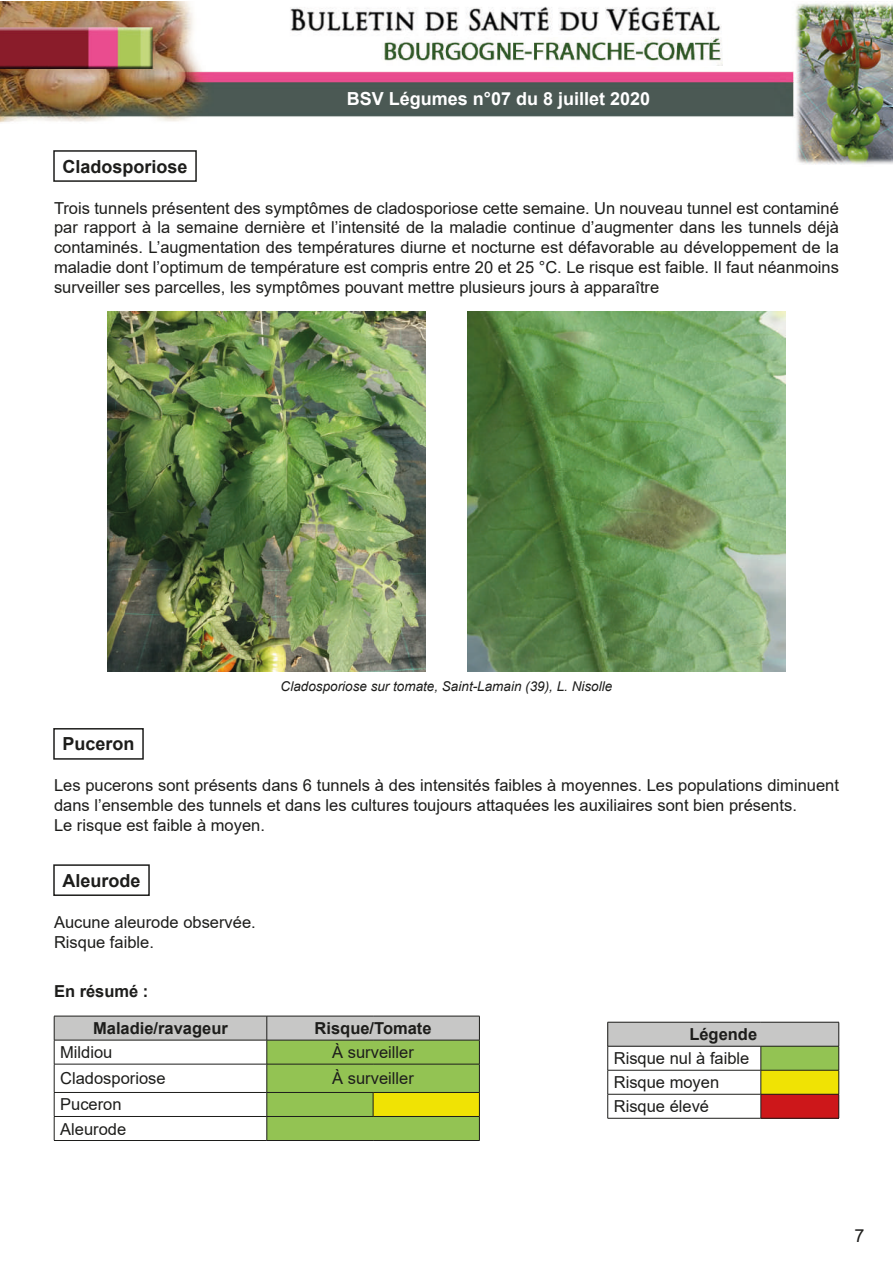
<style>
.page{position:relative;width:893px;height:1263px;background:#fff}
.page>*{position:absolute;margin:0;border:0;box-sizing:border-box;transform-origin:0 0}
.t1{font:700 18px "Arial";color:#fff}
.t2{font:700 18px "Arial";color:#1d1d1b}
.t3{font:18px "Arial";color:#1d1d1b}
.t4{font:16.5px/19.8px "Arial";color:#1d1d1b}
.t5{font:700 16.5px "Arial";color:#1d1d1b}
.t6{font:italic 13.5px "Arial";color:#1d1d1b}
</style>
<div class="page">
<img style="left:0;top:1px;width:893px;height:164px">
<div style="left:527px;top:35px;width:200px;height:32px;background:#fff"></div>
<img style="left:381px;top:37px;width:342px;height:28px">
<div style="left:53px;top:150px;width:144px;height:32px;border:2px solid #1d1d1b"></div>
<div style="left:53px;top:728px;width:91px;height:32px;border:2px solid #1d1d1b"></div>
<div style="left:53px;top:864px;width:97px;height:32px;border:2px solid #1d1d1b"></div>
<svg style="left:54px;top:1016px;width:426px;height:124px"></svg>
<hr style="left:54px;top:1140px;width:213px;height:1px;background:#1d1d1b">
<hr style="left:267px;top:1140px;width:106px;height:1px;background:#1d1d1b">
<hr style="left:373px;top:1140px;width:107px;height:1px;background:#1d1d1b">
<div style="left:608px;top:1022px;width:231px;height:24px;background:#c7c7c6"></div>
<div style="left:761px;top:1046px;width:78px;height:24px;background:#93c353"></div>
<div style="left:761px;top:1070px;width:78px;height:24px;background:#f0e304"></div>
<div style="left:761px;top:1094px;width:78px;height:24px;background:#cd171a"></div>
<hr style="left:608px;top:1022px;width:153px;height:1px;background:#1d1d1b">
<hr style="left:761px;top:1022px;width:78px;height:1px;background:#1d1d1b">
<hr style="left:608px;top:1046px;width:153px;height:1px;background:#1d1d1b">
<hr style="left:761px;top:1046px;width:78px;height:1px;background:#1d1d1b">
<hr style="left:608px;top:1070px;width:153px;height:1px;background:#1d1d1b">
<hr style="left:761px;top:1070px;width:78px;height:1px;background:#1d1d1b">
<hr style="left:608px;top:1094px;width:153px;height:1px;background:#1d1d1b">
<svg style="left:607px;top:1022px;width:1px;height:96px"></svg>
<hr style="left:761px;top:1094px;width:78px;height:1px;background:#1d1d1b">
<svg style="left:761px;top:1046px;width:1px;height:72px"></svg>
<svg style="left:838px;top:1022px;width:1px;height:96px"></svg>
<hr style="left:608px;top:1118px;width:153px;height:1px;background:#1d1d1b">
<hr style="left:761px;top:1118px;width:78px;height:1px;background:#1d1d1b">
<img style="left:107px;top:312px;width:318px;height:360px">
<img style="left:468px;top:312px;width:318px;height:360px">
<p class="t1" style="left:347px;top:86px;width:305px">BSV Légumes n°07 du 8 juillet 2020</p>
<p class="t2" style="left:63px;top:154px;width:127px">Cladosporiose</p>
<p class="t4" style="left:54px;top:198px;width:786px;text-align:justify">Trois tunnels présentent des symptômes de cladosporiose cette semaine. Un nouveau tunnel est contaminé par rapport à la semaine dernière et l’intensité de la maladie continue d’augmenter dans les tunnels déjà contaminés. L’augmentation des températures diurne et nocturne est défavorable au développement de la maladie dont l’optimum de température est compris entre 20 et 25 °C. Le risque est faible. Il faut néanmoins surveiller ses parcelles, les symptômes pouvant mettre plusieurs jours à apparaître</p>
<p class="t6" style="left:281px;top:677px;width:333px">Cladosporiose sur tomate, Saint-Lamain (39), L. Nisolle</p>
<p class="t2" style="left:63px;top:731px;width:74px">Puceron</p>
<p class="t4" style="left:54px;top:776px;width:786px">Les pucerons sont présents dans 6 tunnels à des intensités faibles à moyennes. Les populations diminuent dans l’ensemble des tunnels et dans les cultures toujours attaquées les auxiliaires sont bien présents.<br>Le risque est faible à moyen.</p>
<p class="t2" style="left:63px;top:868px;width:80px">Aleurode</p>
<p class="t4" style="left:54px;top:912px;width:203px">Aucune aleurode observée.<br>Risque faible.</p>
<p class="t5" style="left:54px;top:980px;width:96px">En résumé :</p>
<p class="t5" style="left:93px;top:1017px;width:136px">Maladie/ravageur</p>
<p class="t5" style="left:315px;top:1017px;width:119px">Risque/Tomate</p>
<p class="t4" style="left:60px;top:1042px;width:54px">Mildiou</p>
<p class="t4" style="left:332px;top:1042px;width:83px">À surveiller</p>
<p class="t4" style="left:60px;top:1068px;width:107px">Cladosporiose</p>
<p class="t4" style="left:332px;top:1068px;width:83px">À surveiller</p>
<p class="t4" style="left:60px;top:1092px;width:68px;line-height:24px">Puceron<br>Aleurode</p>
<p class="t5" style="left:689px;top:1023px;width:69px">Légende</p>
<p class="t4" style="left:614px;top:1046px;width:137px;line-height:24px">Risque nul à faible<br>Risque moyen<br>Risque élevé</p>
<p class="t3" style="left:855px;top:1223px;width:12px">7</p>
</div>
